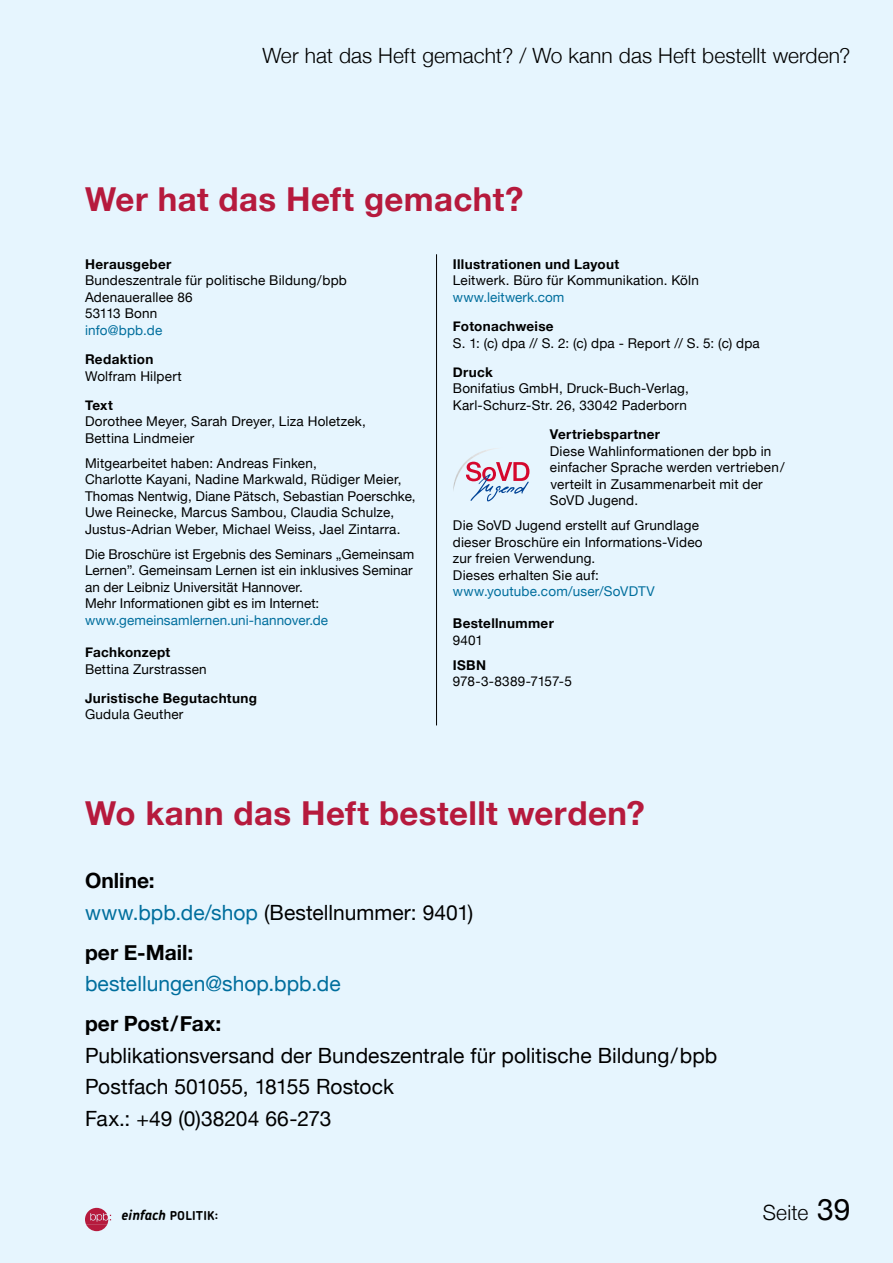
<style>
.page{position:relative;width:893px;height:1263px;background:#e6f5fe}
.page>*{position:absolute;margin:0;border:0;box-sizing:border-box;transform-origin:0 0}
.h1_headline{font:700 33px "Helvetica Neue";letter-spacing:.015em;color:#b61a3d}
.h_ueberschrift_informationen{font:21px/31.5px "Helvetica Neue";color:#000}
.t1{font:300 21px "Helvetica Neue";letter-spacing:.005em;color:#000}
.h_ueberschrift_informationen-2{font:21px/31.5px "Helvetica Neue";letter-spacing:.005em;color:#006e9d}
.h_ueberschrift_informationen-3{font:700 21px "Helvetica Neue";color:#000}
.p1_fliess{font:13.5px/16.5px "Helvetica Neue";letter-spacing:.015em;color:#000}
.p1_fliess-2{font:700 13.5px "Helvetica Neue";letter-spacing:.025em;color:#000}
.p1_fliess-3{font:13.5px "Helvetica Neue";letter-spacing:-.01em;color:#000}
.t2{font:700 12.3px "Chevin";letter-spacing:.015em;color:#000}
.s1{color:#006e9d}
.s2{font-weight:700}
.s3{font-weight:700;color:#000}
.s4{font-style:italic;font-size:14.1px}
.s5{font-weight:400;font-size:30px}
</style>
<div class="page">
<hr style="left:436px;top:254px;width:1px;height:471px;background:#000">
<svg style="left:453px;top:448px;width:76px;height:53px"></svg>
<svg style="left:85px;top:1208px;width:26px;height:23px"></svg>
<h2 class="t1" style="left:262px;top:38px;width:589px">Wer hat das Heft gemacht? / Wo kann das Heft bestellt werden?</h2>
<h2 class="t1" style="left:600px;top:38px;width:241px">Wer hat das Heft gemacht</h2>
<h1 class="h1_headline" style="left:85px;top:173px;width:440px">Wer hat das Heft gemacht?</h1>
<p class="p1_fliess-2" style="left:85px;top:253px;width:88px">Herausgeber</p>
<p class="p1_fliess" style="left:85px;top:273px;width:263px">Bundeszentrale für politische Bildung / bpb<br>Adenauerallee 86<br>53113 Bonn<br><span class="s1">info@bpb.de</span></p>
<p class="p1_fliess-2" style="left:85px;top:349px;width:70px">Redaktion</p>
<p class="p1_fliess" style="left:85px;top:368px;width:98px">Wolfram Hilpert</p>
<p class="p1_fliess-2" style="left:85px;top:394px;width:29px">Text</p>
<p class="p1_fliess" style="left:85px;top:414px;width:282px">Dorothee Meyer, Sarah Dreyer, Liza Holetzek,<br>Bettina Lindmeier</p>
<p class="p1_fliess" style="left:85px;top:456px;width:332px">Mitgearbeitet haben: Andreas Finken,<br>Charlotte Kayani, Nadine Markwald, Rüdiger Meier, Thomas Nentwig, Diane Pätsch, Sebastian Poerschke, Uwe Reinecke, Marcus Sambou, Claudia Schulze, Justus-Adrian Weber, Michael Weiss, Jael Zintarra.</p>
<p class="p1_fliess" style="left:85px;top:547px;width:331px">Die Broschüre ist Ergebnis des Seminars „Gemeinsam Lernen”. Gemeinsam Lernen ist ein inklusives Seminar an der Leibniz Universität Hannover.<br>Mehr Informationen gibt es im Internet: <span class="s1">www.gemeinsamlernen.uni-hannover.de</span></p>
<p class="p1_fliess-2" style="left:85px;top:642px;width:87px">Fachkonzept</p>
<p class="p1_fliess" style="left:85px;top:661px;width:123px">Bettina Zurstrassen</p>
<p class="p1_fliess-2" style="left:85px;top:687px;width:173px">Juristische Begutachtung</p>
<p class="p1_fliess" style="left:85px;top:707px;width:100px">Gudula Geuther</p>
<p class="p1_fliess-2" style="left:453px;top:253px;width:168px">Illustrationen und Layout</p>
<p class="p1_fliess" style="left:453px;top:273px;width:248px">Leitwerk. Büro für Kommunikation. Köln <span class="s1">www.leitwerk.com</span></p>
<p class="p1_fliess-2" style="left:453px;top:316px;width:102px">Fotonachweise</p>
<p class="p1_fliess" style="left:453px;top:335px;width:309px">S. 1: (c) dpa // S. 2: (c) dpa - Report // S. 5: (c) dpa</p>
<p class="p1_fliess-2" style="left:453px;top:361px;width:42px">Druck</p>
<p class="p1_fliess" style="left:453px;top:381px;width:237px">Bonifatius GmbH, Druck-Buch-Verlag,<br>Karl-Schurz-Str. 26, 33042 Paderborn</p>
<p class="p1_fliess-2" style="left:550px;top:424px;width:112px">Vertriebspartner</p>
<p class="p1_fliess" style="left:550px;top:443px;width:236px">Diese Wahlinformationen der bpb in einfacher Sprache werden vertrieben / verteilt in Zusammenarbeit mit der<br>SoVD Jugend.</p>
<p class="p1_fliess" style="left:453px;top:518px;width:251px">Die SoVD Jugend erstellt auf Grundlage dieser Broschüre ein Informations-Video zur freien Verwendung.<br>Dieses erhalten Sie auf: <span class="s1">www.youtube.com/user/SoVDTV</span></p>
<p class="p1_fliess-2" style="left:453px;top:613px;width:103px">Bestellnummer</p>
<p class="p1_fliess" style="left:453px;top:633px;width:32px">9401</p>
<p class="p1_fliess-2" style="left:453px;top:654px;width:35px">ISBN</p>
<p class="p1_fliess-3" style="left:453px;top:672px;width:121px">978-3-8389-7157-5</p>
<h1 class="h1_headline" style="left:85px;top:788px;width:561px">Wo kann das Heft bestellt werden?</h1>
<p class="h_ueberschrift_informationen" style="left:85px;top:866px;width:390px"><span class="s2">Online:<br></span><span class="s1">www.bpb.de/shop</span> (Bestellnummer: 9401)</p>
<p class="h_ueberschrift_informationen-2" style="left:85px;top:938px;width:257px"><span class="s3">per E-Mail: </span>bestellungen@shop.bpb.de</p>
<p class="h_ueberschrift_informationen-3" style="left:85px;top:1007px;width:138px">per Post / Fax:</p>
<p class="h_ueberschrift_informationen" style="left:85px;top:1041px;width:634px">Publikationsversand der Bundeszentrale für politische Bildung / bpb<br>Postfach 501055, 18155 Rostock<br>Fax.: +49 (0)38204 66-273</p>
<p class="t2" style="left:121px;top:1208px;width:98px"><span class="s4">einfach</span> POLITIK:</p>
<h2 class="t1" style="left:763px;top:1196px;width:89px">Seite <span class="s5">39</span></h2>
</div>
